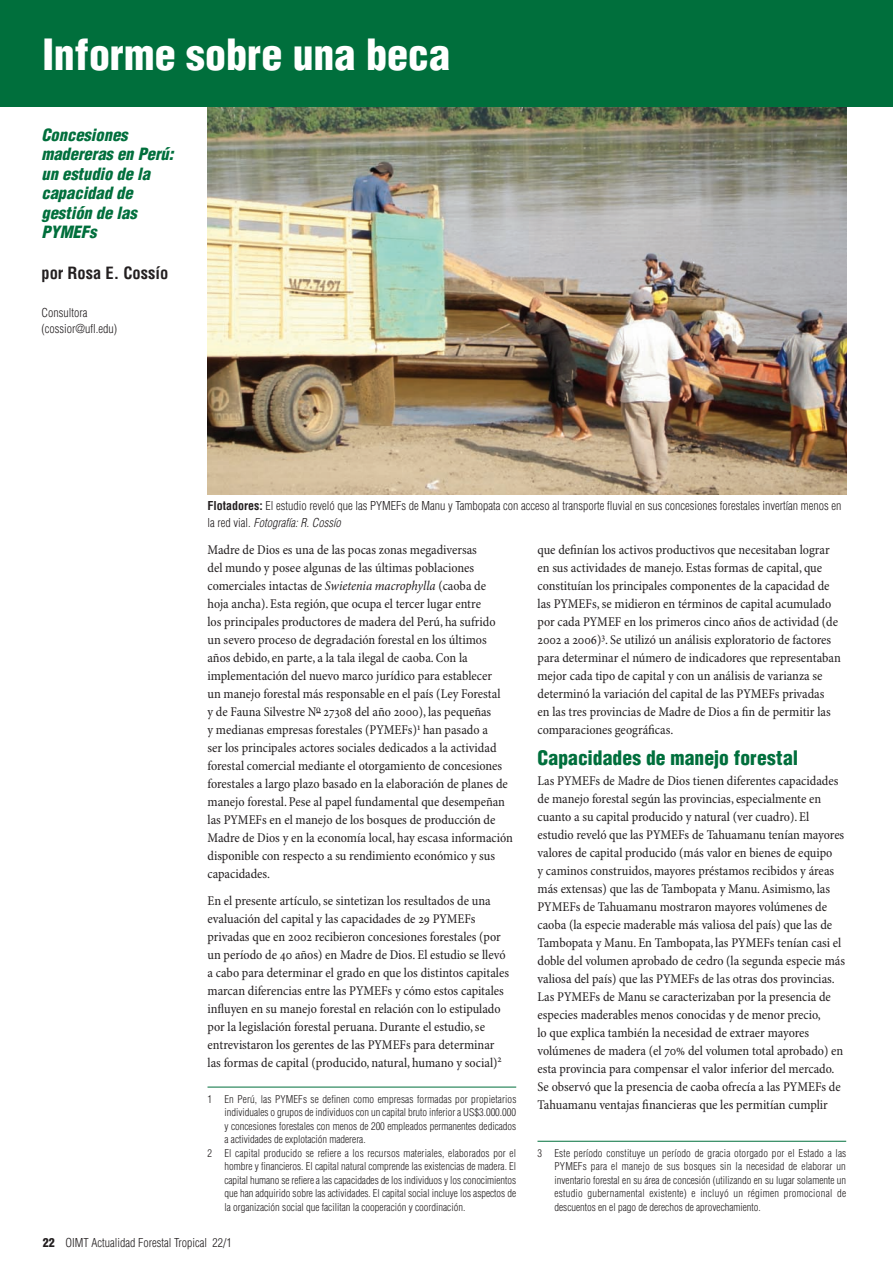
<style>
.page{position:relative;width:893px;height:1263px;background:#fff}
.page>*{position:absolute;margin:0;border:0;box-sizing:border-box;transform-origin:0 0}
.ARTICLE_HEADING{font:900 condensed 42px "Helvetica";color:#fff}
.HEADING_1__body{font:900 condensed 19.5px "Helvetica";letter-spacing:.005em;color:#006f3c}
.ARTICLE_INTRODUCTION{font:italic 900 condensed 16.5px/19.5px "Helvetica";color:#006f3c}
.ARTICLE_AUTHOR{font:700 condensed 16.5px "Helvetica";color:#231f20}
.BODY_TEXT{font:condensed 13.5px/18px "Minion Pro";color:#231f20}
.CAPTIONS___NON_BODY{font:300 condensed 12px/16.5px "Helvetica";color:#231f20}
.FOOTNOTES{font:300 condensed 10.5px/13.5px "Helvetica";color:#231f20;text-align:justify}
.s1{font-weight:700}
.s2{font-style:italic}
.s3{font-weight:900}
</style>
<div class="page">
<img style="left:207px;top:106px;width:639px;height:389px">
<div style="left:0;top:0;width:893px;height:106px;background:#006f3c"></div>
<hr style="left:207px;top:1087px;width:309px;height:1px;background:#006f3c">
<hr style="left:537px;top:1141px;width:309px;height:1px;background:#006f3c">
<p class="ARTICLE_HEADING" style="left:43px;top:28px;width:409px">Informe sobre una beca</p>
<p class="ARTICLE_INTRODUCTION" style="left:41px;top:125px;width:133px">Concesiones madereras en Perú: un estudio de la capacidad de gestión de las<br>PYMEFs</p>
<p class="ARTICLE_AUTHOR" style="left:41px;top:263px;width:128px">por Rosa E. Cossío</p>
<p class="CAPTIONS___NON_BODY" style="left:41px;top:304px;width:77px">Consultora (cossior@ufl.edu)</p>
<p class="CAPTIONS___NON_BODY" style="left:207px;top:497px;width:635px"><span class="s1">Flotadores:</span> El estudio reveló que las PYMEFs de Manu y Tambopata con acceso al transporte fluvial en sus concesiones forestales invertían menos en la red vial. <span class="s2">Fotografía: R. Cossío</span></p>
<p class="BODY_TEXT" style="left:207px;top:541px;width:307px">Madre de Dios es una de las pocas zonas megadiversas<br>del mundo y posee algunas de las últimas poblaciones comerciales intactas de <span class="s2">Swietenia macrophylla</span> (caoba de<br>hoja ancha). Esta región, que ocupa el tercer lugar entre<br>los principales productores de madera del Perú, ha sufrido<br>un severo proceso de degradación forestal en los últimos años debido, en parte, a la tala ilegal de caoba. Con la implementación del nuevo marco jurídico para establecer<br>un manejo forestal más responsable en el país (Ley Forestal<br>y de Fauna Silvestre N<sup>o</sup> 27308 del año 2000), las pequeñas<br>y medianas empresas forestales (PYMEFs)<sup>1</sup> han pasado a<br>ser los principales actores sociales dedicados a la actividad forestal comercial mediante el otorgamiento de concesiones forestales a largo plazo basado en la elaboración de planes de manejo forestal. Pese al papel fundamental que desempeñan las PYMEFs en el manejo de los bosques de producción de Madre de Dios y en la economía local, hay escasa información disponible con respecto a su rendimiento económico y sus capacidades.</p>
<p class="BODY_TEXT" style="left:207px;top:892px;width:303px">En el presente artículo, se sintetizan los resultados de una evaluación del capital y las capacidades de 29 PYMEFs privadas que en 2002 recibieron concesiones forestales (por un período de 40 años) en Madre de Dios. El estudio se llevó a cabo para determinar el grado en que los distintos capitales marcan diferencias entre las PYMEFs y cómo estos capitales influyen en su manejo forestal en relación con lo estipulado por la legislación forestal peruana. Durante el estudio, se entrevistaron los gerentes de las PYMEFs para determinar las formas de capital (producido, natural, humano y social)<sup>2</sup></p>
<p class="BODY_TEXT" style="left:537px;top:541px;width:305px">que definían los activos productivos que necesitaban lograr en sus actividades de manejo. Estas formas de capital, que constituían los principales componentes de la capacidad de las PYMEFs, se midieron en términos de capital acumulado por cada PYMEF en los primeros cinco años de actividad (de 2002 a 2006)<sup>3</sup>. Se utilizó un análisis exploratorio de factores para determinar el número de indicadores que representaban mejor cada tipo de capital y con un análisis de varianza se determinó la variación del capital de las PYMEFs privadas<br>en las tres provincias de Madre de Dios a fin de permitir las comparaciones geográficas.</p>
<p class="HEADING_1__body" style="left:537px;top:746px;width:262px">Capacidades de manejo forestal</p>
<p class="BODY_TEXT" style="left:537px;top:772px;width:309px">Las PYMEFs de Madre de Dios tienen diferentes capacidades de manejo forestal según las provincias, especialmente en cuanto a su capital producido y natural (ver cuadro). El estudio reveló que las PYMEFs de Tahuamanu tenían mayores valores de capital producido (más valor en bienes de equipo<br>y caminos construidos, mayores préstamos recibidos y áreas más extensas) que las de Tambopata y Manu. Asimismo, las PYMEFs de Tahuamanu mostraron mayores volúmenes de caoba (la especie maderable más valiosa del país) que las de Tambopata y Manu. En Tambopata, las PYMEFs tenían casi el doble del volumen aprobado de cedro (la segunda especie más valiosa del país) que las PYMEFs de las otras dos provincias.<br>Las PYMEFs de Manu se caracterizaban por la presencia de especies maderables menos conocidas y de menor precio,<br>lo que explica también la necesidad de extraer mayores volúmenes de madera (el 70% del volumen total aprobado) en esta provincia para compensar el valor inferior del mercado.<br>Se observó que la presencia de caoba ofrecía a las PYMEFs de Tahuamanu ventajas financieras que les permitían cumplir</p>
<p class="FOOTNOTES" style="left:225px;top:1092px;width:293px;text-indent:-17px">1 En Perú, las PYMEFs se definen como empresas formadas por propietarios individuales o grupos de individuos con un capital bruto inferior a US$3.000.000 y concesiones forestales con menos de 200 empleados permanentes dedicados a actividades de explotación maderera.</p>
<p class="FOOTNOTES" style="left:225px;top:1146px;width:293px;text-indent:-17px">2 El capital producido se refiere a los recursos materiales, elaborados por el hombre y financieros. El capital natural comprende las existencias de madera. El capital humano se refiere a las capacidades de los individuos y los conocimientos que han adquirido sobre las actividades. El capital social incluye los aspectos de la organización social que facilitan la cooperación y coordinación.</p>
<p class="FOOTNOTES" style="left:554px;top:1146px;width:293px;text-indent:-17px">3 Este período constituye un período de gracia otorgado por el Estado a las PYMEFs para el manejo de sus bosques sin la necesidad de elaborar un inventario forestal en su área de concesión (utilizando en su lugar solamente un estudio gubernamental existente) e incluyó un régimen promocional de descuentos en el pago de derechos de aprovechamiento.</p>
<p class="CAPTIONS___NON_BODY" style="left:43px;top:1234px;width:191px"><span class="s3">22</span> OIMT Actualidad Forestal Tropical 22/1</p>
</div>
